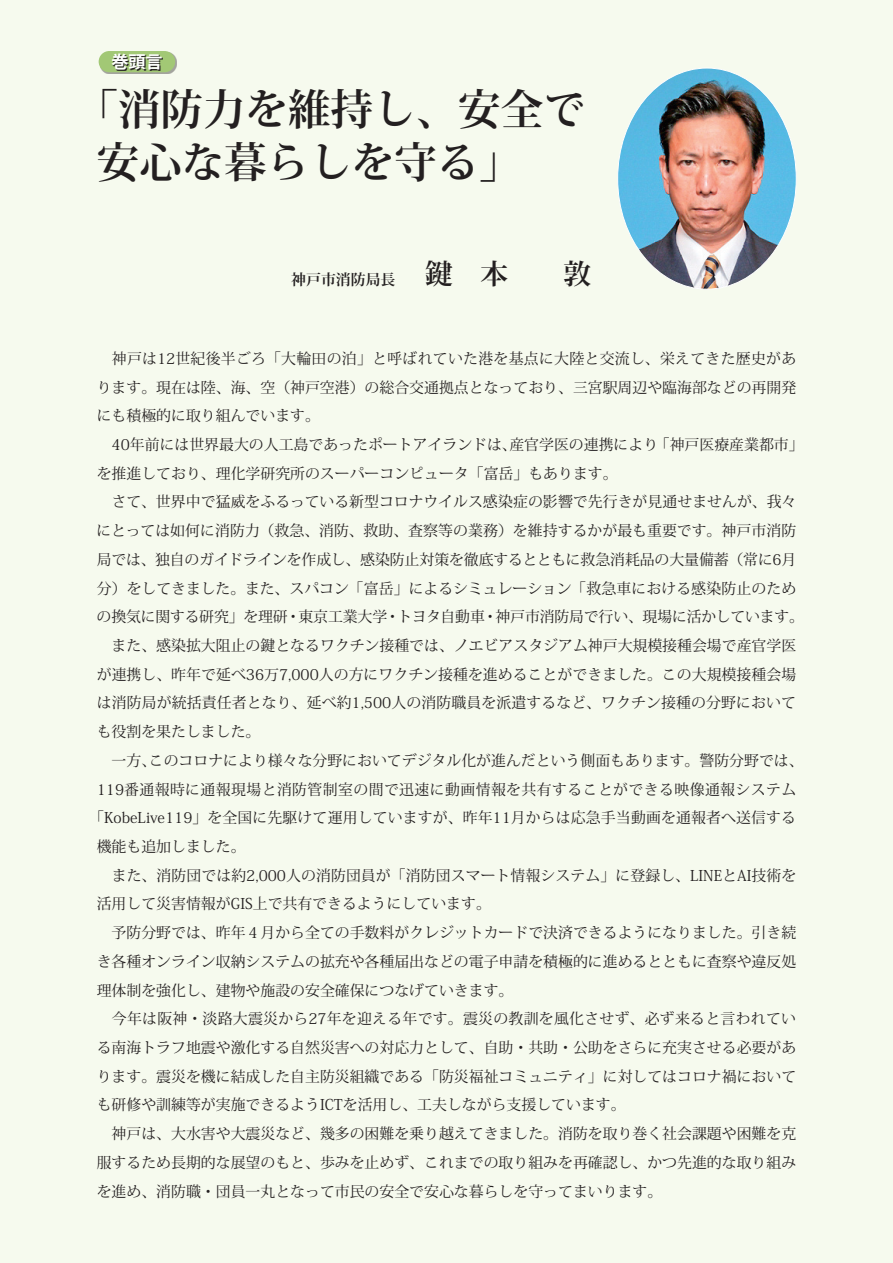
<style>
.page{position:relative;width:893px;height:1263px;background:#f6faee}
.page>*{position:absolute;margin:0;border:0;box-sizing:border-box;transform-origin:0 0}
.t1{font:700 42.45px/53.1px "Koz Min Pr 6 N";color:#231f20}
.t2{font:700 16.95px "Koz Go Pro";color:#fff}
.t3{font:14.85px "Koz Min Pro";color:#231f20}
.t4{font:14.85px "Koz Min Pro";letter-spacing:.02em;color:#231f20}
.t5{font:14.85px "Koz Min Pro";letter-spacing:.025em;color:#231f20}
.t6{font:700 14.85px "Koz Min Pro";color:#231f20}
.s1{font-size:27.6px}
</style>
<div class="page">
<img style="left:619px;top:68px;width:177px;height:221px">
<div style="left:100px;top:52px;width:77px;height:22px;background:#231f20;opacity:.4"></div>
<div style="left:99px;top:51px;width:76px;height:21px;background:#a2c875;border-radius:11px"></div>
<svg style="left:113px;top:55px;width:50px;height:16px"></svg>
<p class="t2" style="left:111px;top:51px;width:53px">巻頭言</p>
<h1 class="t1" style="left:97px;top:83px;width:490px;text-indent:-21px">「消防力を維持し、安全で安心な暮らしを守る」</h1>
<p class="t6" style="left:291px;top:269px;width:301px">神戸市消防局長 <span class="s1">鍵 本　 敦</span></p>
<p class="t4" style="left:97px;top:348px;width:701px">　神戸は12世紀後半ごろ「大輪田の泊」と呼ばれていた港を基点に大陸と交流し、栄えてきた歴史があ</p>
<p class="t3" style="left:97px;top:377px;width:701px">ります。現在は陸、海、空（神戸空港）の総合交通拠点となっており、三宮駅周辺や臨海部などの再開発</p>
<p class="t3" style="left:97px;top:405px;width:225px">にも積極的に取り組んでいます。</p>
<p class="t3" style="left:97px;top:434px;width:708px">　40年前には世界最大の人工島であったポートアイランドは、産官学医の連携により「神戸医療産業都市」</p>
<p class="t3" style="left:97px;top:463px;width:522px">を推進しており、理化学研究所のスーパーコンピュータ「富岳」もあります。</p>
<p class="t3" style="left:97px;top:491px;width:701px">　さて、世界中で猛威をふるっている新型コロナウイルス感染症の影響で先行きが見通せませんが、我々</p>
<p class="t3" style="left:97px;top:520px;width:701px">にとっては如何に消防力（救急、消防、救助、査察等の業務）を維持するかが最も重要です。神戸市消防</p>
<p class="t3" style="left:97px;top:549px;width:701px">局では、独自のガイドラインを作成し、感染防止対策を徹底するとともに救急消耗品の大量備蓄（常に6月</p>
<p class="t3" style="left:97px;top:578px;width:701px">分）をしてきました。また、スパコン「富岳」によるシミュレーション「救急車における感染防止のため</p>
<p class="t3" style="left:97px;top:606px;width:709px">の換気に関する研究」を理研・東京工業大学・トヨタ自動車・神戸市消防局で行い、現場に活かしています。</p>
<p class="t3" style="left:97px;top:635px;width:701px">　また、感染拡大阻止の鍵となるワクチン接種では、ノエビアスタジアム神戸大規模接種会場で産官学医</p>
<p class="t3" style="left:97px;top:664px;width:701px">が連携し、昨年で延べ36万7,000人の方にワクチン接種を進めることができました。この大規模接種会場</p>
<p class="t3" style="left:97px;top:692px;width:701px">は消防局が統括責任者となり、延べ約1,500人の消防職員を派遣するなど、ワクチン接種の分野において</p>
<p class="t3" style="left:97px;top:721px;width:165px">も役割を果たしました。</p>
<p class="t3" style="left:97px;top:750px;width:708px">　一方、このコロナにより様々な分野においてデジタル化が進んだという側面もあります。警防分野では、</p>
<p class="t5" style="left:97px;top:779px;width:701px">119番通報時に通報現場と消防管制室の間で迅速に動画情報を共有することができる映像通報システム</p>
<p class="t3" style="left:89px;top:807px;width:708px">「KobeLive119」を全国に先駆けて運用していますが、昨年11月からは応急手当動画を通報者へ送信する</p>
<p class="t3" style="left:97px;top:836px;width:150px">機能も追加しました。</p>
<p class="t3" style="left:97px;top:865px;width:701px">　また、消防団では約2,000人の消防団員が「消防団スマート情報システム」に登録し、LINEとAI技術を</p>
<p class="t3" style="left:97px;top:893px;width:396px">活用して災害情報がGIS上で共有できるようにしています。</p>
<p class="t3" style="left:97px;top:922px;width:701px">　予防分野では、昨年４月から全ての手数料がクレジットカードで決済できるようになりました。引き続</p>
<p class="t3" style="left:97px;top:951px;width:701px">き各種オンライン収納システムの拡充や各種届出などの電子申請を積極的に進めるとともに査察や違反処</p>
<p class="t3" style="left:97px;top:979px;width:418px">理体制を強化し、建物や施設の安全確保につなげていきます。</p>
<p class="t4" style="left:97px;top:1008px;width:701px">　今年は阪神・淡路大震災から27年を迎える年です。震災の教訓を風化させず、必ず来ると言われてい</p>
<p class="t3" style="left:97px;top:1037px;width:701px">る南海トラフ地震や激化する自然災害への対応力として、自助・共助・公助をさらに充実させる必要があ</p>
<p class="t3" style="left:97px;top:1066px;width:701px">ります。震災を機に結成した自主防災組織である「防災福祉コミュニティ」に対してはコロナ禍において</p>
<p class="t3" style="left:97px;top:1094px;width:530px">も研修や訓練等が実施できるようICTを活用し、工夫しながら支援しています。</p>
<p class="t3" style="left:97px;top:1123px;width:701px">　神戸は、大水害や大震災など、幾多の困難を乗り越えてきました。消防を取り巻く社会課題や困難を克</p>
<p class="t3" style="left:97px;top:1152px;width:701px">服するため長期的な展望のもと、歩みを止めず、これまでの取り組みを再確認し、かつ先進的な取り組み</p>
<p class="t3" style="left:97px;top:1180px;width:567px">を進め、消防職・団員一丸となって市民の安全で安心な暮らしを守ってまいります。</p>
</div>
